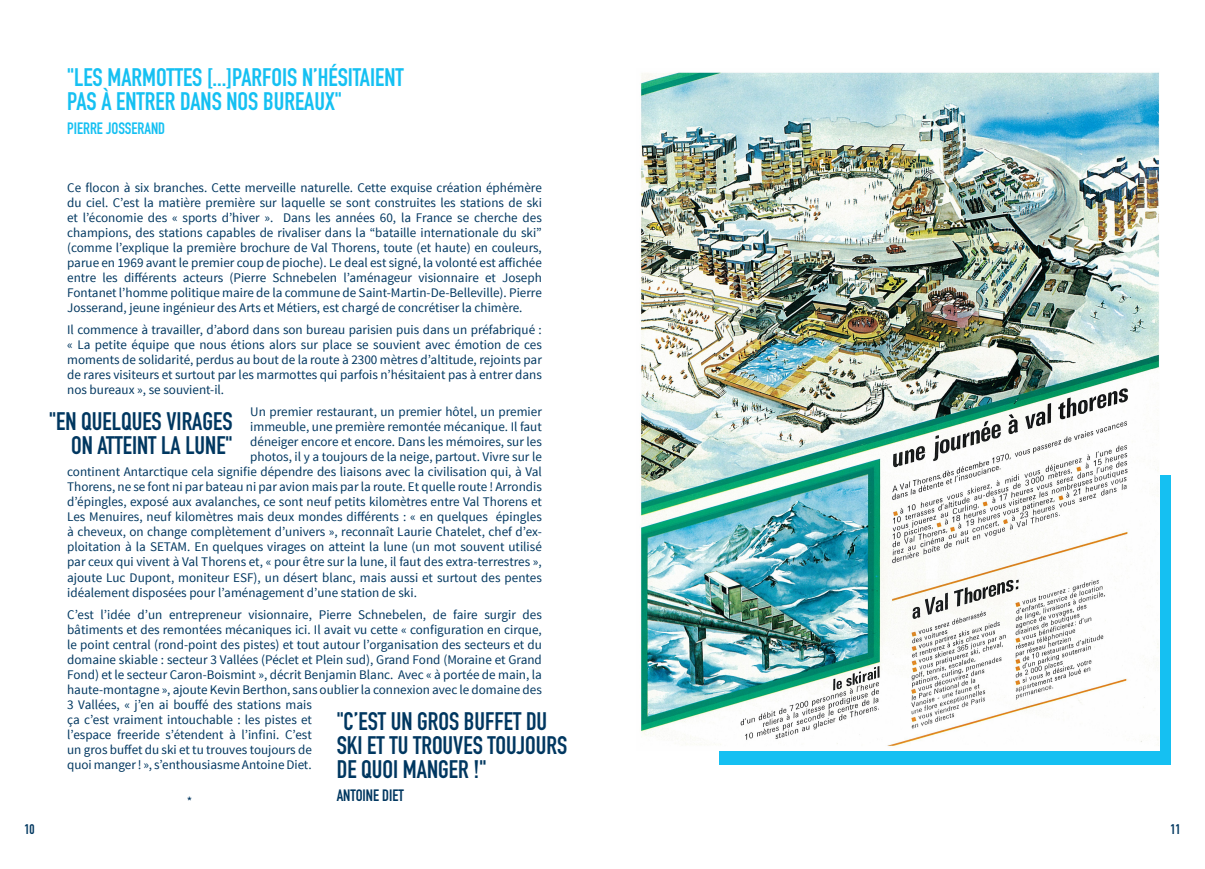
<style>
.page{position:relative;width:1205px;height:869px;background:#fff}
.page>*{position:absolute;margin:0;border:0;box-sizing:border-box;transform-origin:0 0}
.Texte_justifié_à_gau{font:700 25px/23.8px "DIN Condensed";color:#003760;text-align:right}
.Texte_justifié_à_gau-2{font:700 25px/23.8px "DIN Condensed";color:#15c0f2}
.Texte_justifié_à_gau-3{font:700 16.25px "DIN Condensed";color:#15c0f2}
.Texte_justifié_à_gau-4{font:700 16.25px "DIN Condensed";color:#003760}
.t1{font:700 13.75px "DIN Condensed";color:#003760}
.Texte_justifié_à_gau-5{font:13.12px/15px "Source Sans Pro";color:#003760;text-align:justify}
</style>
<div class="page">
<svg style="left:719px;top:475px;width:451px;height:289px;background:#30c7f3"></svg>
<img style="left:641px;top:72px;width:518px;height:677px">
<p class="Texte_justifié_à_gau-2" style="left:67px;top:65px;width:338px">"LES MARMOTTES [...]PARFOIS N’HÉSITAIENT<br>PAS À ENTRER DANS NOS BUREAUX"</p>
<p class="Texte_justifié_à_gau-3" style="left:67px;top:117px;width:100px">PIERRE JOSSERAND</p>
<p class="Texte_justifié_à_gau-5" style="left:67px;top:180px;width:476px">Ce flocon à six branches. Cette merveille naturelle. Cette exquise création éphémère du ciel. C’est la matière première sur laquelle se sont construites les stations de ski et l’économie des « sports d’hiver ». Dans les années 60, la France se cherche des champions, des stations capables de rivaliser dans la “bataille internationale du ski” (comme l’explique la première brochure de Val Thorens, toute (et haute) en couleurs, parue en 1969 avant le premier coup de pioche). Le deal est signé, la volonté est affichée entre les différents acteurs (Pierre Schnebelen l’aménageur visionnaire et Joseph Fontanet l’homme politique maire de la commune de Saint-Martin-De-Belleville). Pierre Josserand, jeune ingénieur des Arts et Métiers, est chargé de concrétiser la chimère.</p>
<p class="Texte_justifié_à_gau-5" style="left:67px;top:322px;width:476px">Il commence à travailler, d’abord dans son bureau parisien puis dans un préfabriqué : « La petite équipe que nous étions alors sur place se souvient avec émotion de ces moments de solidarité, perdus au bout de la route à 2300 mètres d’altitude, rejoints par de rares visiteurs et surtout par les marmottes qui parfois n’hésitaient pas à entrer dans nos bureaux », se souvient-il.</p>
<p class="Texte_justifié_à_gau-5" style="left:250px;top:404px;width:293px">Un premier restaurant, un premier hôtel, un premier</p>
<p class="Texte_justifié_à_gau-5" style="left:250px;top:419px;width:293px">immeuble, une première remontée mécanique. Il faut</p>
<p class="Texte_justifié_à_gau-5" style="left:250px;top:434px;width:293px">déneiger encore et encore. Dans les mémoires, sur les</p>
<p class="Texte_justifié_à_gau-5" style="left:250px;top:449px;width:293px">photos, il y a toujours de la neige, partout. Vivre sur le</p>
<p class="Texte_justifié_à_gau-5" style="left:67px;top:464px;width:476px">continent Antarctique cela signifie dépendre des liaisons avec la civilisation qui, à Val</p>
<p class="Texte_justifié_à_gau-5" style="left:67px;top:479px;width:476px">Thorens, ne se font ni par bateau ni par avion mais par la route. Et quelle route ! Arrondis</p>
<p class="Texte_justifié_à_gau-5" style="left:67px;top:494px;width:476px">d’épingles, exposé aux avalanches, ce sont neuf petits kilomètres entre Val Thorens et</p>
<p class="Texte_justifié_à_gau-5" style="left:67px;top:509px;width:476px">Les Menuires, neuf kilomètres mais deux mondes différents : « en quelques épingles</p>
<p class="Texte_justifié_à_gau-5" style="left:67px;top:524px;width:476px">à cheveux, on change complètement d’univers », reconnaît Laurie Chatelet, chef d’ex-</p>
<p class="Texte_justifié_à_gau-5" style="left:67px;top:539px;width:476px">ploitation à la SETAM. En quelques virages on atteint la lune (un mot souvent utilisé</p>
<p class="Texte_justifié_à_gau-5" style="left:67px;top:554px;width:476px">par ceux qui vivent à Val Thorens et, « pour être sur la lune, il faut des extra-terrestres »,</p>
<p class="Texte_justifié_à_gau-5" style="left:67px;top:569px;width:476px">ajoute Luc Dupont, moniteur ESF), un désert blanc, mais aussi et surtout des pentes</p>
<p class="Texte_justifié_à_gau-5" style="left:67px;top:584px;width:351px">idéalement disposées pour l’aménagement d’une station de ski.</p>
<p class="Texte_justifié_à_gau-5" style="left:67px;top:606px;width:476px;text-align:left">C’est l’idée d’un entrepreneur visionnaire, Pierre Schnebelen, de faire surgir des bâtiments et des remontées mécaniques ici. Il avait vu cette « configuration en cirque, le point central (rond-point des pistes) et tout autour l’organisation des secteurs et du domaine skiable : secteur 3 Vallées (Péclet et Plein sud), Grand Fond (Moraine et Grand Fond) et le secteur Caron-Boismint », décrit Benjamin Blanc. Avec « à portée de main, la haute-montagne », ajoute Kevin Berthon, sans oublier la connexion avec le domaine des 3 Vallées, « j’en ai bouffé des stations mais<br>ça c’est vraiment intouchable : les pistes et<br>l’espace freeride s’étendent à l’infini. C’est<br>un gros buffet du ski et tu trouves toujours de<br>quoi manger ! », s’enthousiasme Antoine Diet.</p>
<p class="Texte_justifié_à_gau-5" style="left:187px;top:794px;width:7px">*</p>
<p class="Texte_justifié_à_gau" style="left:49px;top:409px;width:185px">"EN QUELQUES VIRAGES<br>ON ATTEINT LA LUNE"</p>
<p class="Texte_justifié_à_gau" style="left:337px;top:709px;width:212px">"C’EST UN GROS BUFFET DU</p>
<p class="Texte_justifié_à_gau" style="left:337px;top:732px;width:232px;text-align:left">SKI ET TU TROUVES TOUJOURS<br>DE QUOI MANGER !"</p>
<p class="Texte_justifié_à_gau-4" style="left:337px;top:784px;width:69px">ANTOINE DIET</p>
<p class="t1" style="left:24px;top:819px;width:12px">10</p>
<p class="t1" style="left:1170px;top:819px;width:12px">11</p>
</div>
